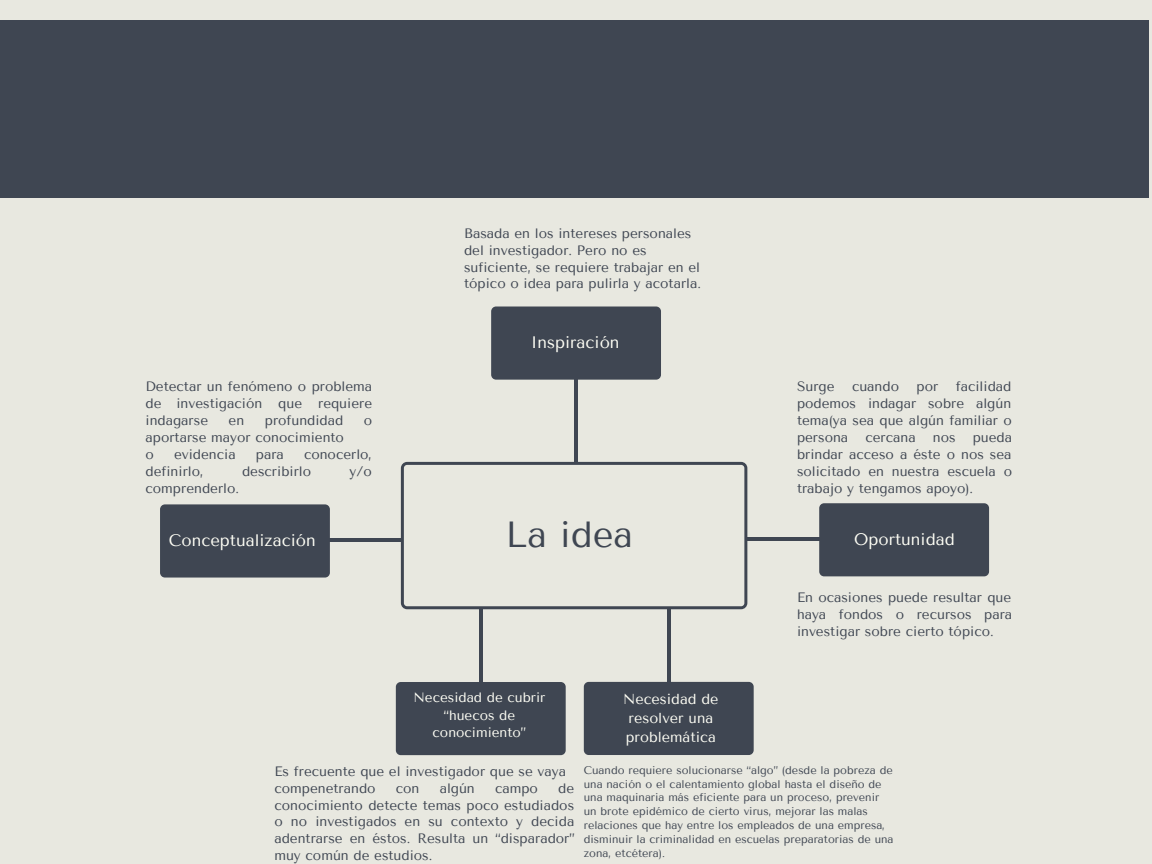
<style>
.page{position:relative;width:1152px;height:864px;background:#e8e8e0}
.page>*{position:absolute;margin:0;border:0;box-sizing:border-box;transform-origin:0 0}
.t1{font:36.3px "Tenor Sans";color:#3f4652}
.t2{font:16.65px "Tenor Sans";color:#fffff6}
.t3{font:14.4px/18.6px "Tenor Sans";color:#fffff6}
.t4{font:13.65px/16.8px "Tenor Sans";color:#3f4652;text-align:justify}
.t5{font:13.5px/17.4px "Tenor Sans";color:#fffff6;text-align:center}
.t6{font:11.1px "Tenor Sans";color:#3f4652}
</style>
<div class="page">
<svg style="left:401px;top:462px;width:346px;height:147px"></svg>
<hr style="left:574px;top:365px;width:4px;height:99px;background:#3f4652">
<div style="left:491px;top:307px;width:170px;height:73px;background:#3f4652;border-radius:5px"></div>
<hr style="left:747px;top:538px;width:99px;height:3px;background:#3f4652">
<div style="left:819px;top:503px;width:170px;height:73px;background:#3f4652;border-radius:5px"></div>
<hr style="left:479px;top:609px;width:3px;height:99px;background:#3f4652">
<div style="left:396px;top:682px;width:170px;height:73px;background:#3f4652;border-radius:5px"></div>
<hr style="left:667px;top:609px;width:3px;height:99px;background:#3f4652">
<div style="left:584px;top:682px;width:170px;height:73px;background:#3f4652;border-radius:5px"></div>
<hr style="left:302px;top:538px;width:99px;height:4px;background:#3f4652">
<div style="left:160px;top:504px;width:170px;height:74px;background:#3f4652;border-radius:5px"></div>
<div style="left:0;top:21px;width:1149px;height:176px;background:#3f4652"></div>
<p class="t4" style="left:464px;top:225px;width:229px">Basada en los intereses personales</p>
<p class="t4" style="left:464px;top:242px;width:184px">del investigador. Pero no es</p>
<p class="t4" style="left:464px;top:259px;width:238px">suficiente, se requiere trabajar en el</p>
<p class="t4" style="left:464px;top:275px;width:238px">tópico o idea para pulirla y acotarla.</p>
<p class="t4" style="left:146px;top:378px;width:228px">Detectar un fenómeno o problema de investigación que requiere indagarse</p>
<p class="t4" style="left:229px;top:412px;width:17px">en</p>
<p class="t4" style="left:265px;top:412px;width:80px">profundidad</p>
<p class="t4" style="left:364px;top:412px;width:10px">o</p>
<p class="t4" style="left:146px;top:429px;width:200px">aportarse mayor conocimiento</p>
<p class="t4" style="left:146px;top:446px;width:10px">o</p>
<p class="t4" style="left:174px;top:446px;width:63px">evidencia</p>
<p class="t4" style="left:256px;top:446px;width:30px">para</p>
<p class="t4" style="left:304px;top:446px;width:70px">conocerlo,</p>
<p class="t4" style="left:146px;top:463px;width:60px">definirlo,</p>
<p class="t4" style="left:242px;top:463px;width:71px">describirlo</p>
<p class="t4" style="left:350px;top:463px;width:24px">y/o</p>
<p class="t4" style="left:146px;top:480px;width:95px">comprenderlo.</p>
<p class="t2" style="left:531px;top:333px;width:90px">Inspiración</p>
<p class="t4" style="left:797px;top:378px;width:216px;text-indent:159px">facilidad podemos indagar sobre algún tema(ya sea que algún familiar o persona</p>
<p class="t4" style="left:797px;top:378px;width:39px">Surge</p>
<p class="t4" style="left:852px;top:378px;width:49px">cuando</p>
<p class="t4" style="left:917px;top:378px;width:23px">por</p>
<p class="t4" style="left:797px;top:429px;width:217px;text-indent:176px">pueda brindar acceso a éste o nos sea solicitado en nuestra escuela o trabajo y tengamos apoyo).</p>
<p class="t4" style="left:865px;top:429px;width:52px">cercana</p>
<p class="t4" style="left:933px;top:429px;width:24px">nos</p>
<p class="t1" style="left:506px;top:513px;width:129px">La idea</p>
<p class="t2" style="left:169px;top:531px;width:148px">Conceptualización</p>
<p class="t2" style="left:854px;top:529px;width:102px">Oportunidad</p>
<p class="t5" style="left:413px;top:689px;width:133px">Necesidad de cubrir “huecos de conocimiento”</p>
<p class="t3" style="left:623px;top:690px;width:97px">Necesidad de resolver una problemática</p>
<p class="t4" style="left:797px;top:589px;width:217px">En ocasiones puede resultar que haya fondos o recursos para investigar sobre cierto tópico.</p>
<p class="t4" style="left:274px;top:763px;width:293px">Es frecuente que el investigador que se vaya</p>
<p class="t4" style="left:274px;top:780px;width:103px">compenetrando</p>
<p class="t4" style="left:396px;top:780px;width:25px">con</p>
<p class="t4" style="left:440px;top:780px;width:37px">algún</p>
<p class="t4" style="left:495px;top:780px;width:44px">campo</p>
<p class="t4" style="left:274px;top:780px;width:302px;text-indent:284px">de conocimiento detecte temas poco estudiados o no investigados en su contexto y decida adentrarse en éstos. Resulta un “disparador” muy común de estudios.</p>
<p class="t6" style="left:584px;top:763px;width:310px">Cuando requiere solucionarse “algo” (desde la pobreza de</p>
<p class="t6" style="left:584px;top:777px;width:299px">una nación o el calentamiento global hasta el diseño de</p>
<p class="t6" style="left:584px;top:791px;width:297px">una maquinaria más eficiente para un proceso, prevenir</p>
<p class="t6" style="left:584px;top:805px;width:286px">un brote epidémico de cierto virus, mejorar las malas</p>
<p class="t6" style="left:584px;top:819px;width:303px">relaciones que hay entre los empleados de una empresa,</p>
<p class="t6" style="left:584px;top:833px;width:311px">disminuir la criminalidad en escuelas preparatorias de una</p>
<p class="t6" style="left:584px;top:847px;width:83px">zona, etcétera).</p>
</div>
